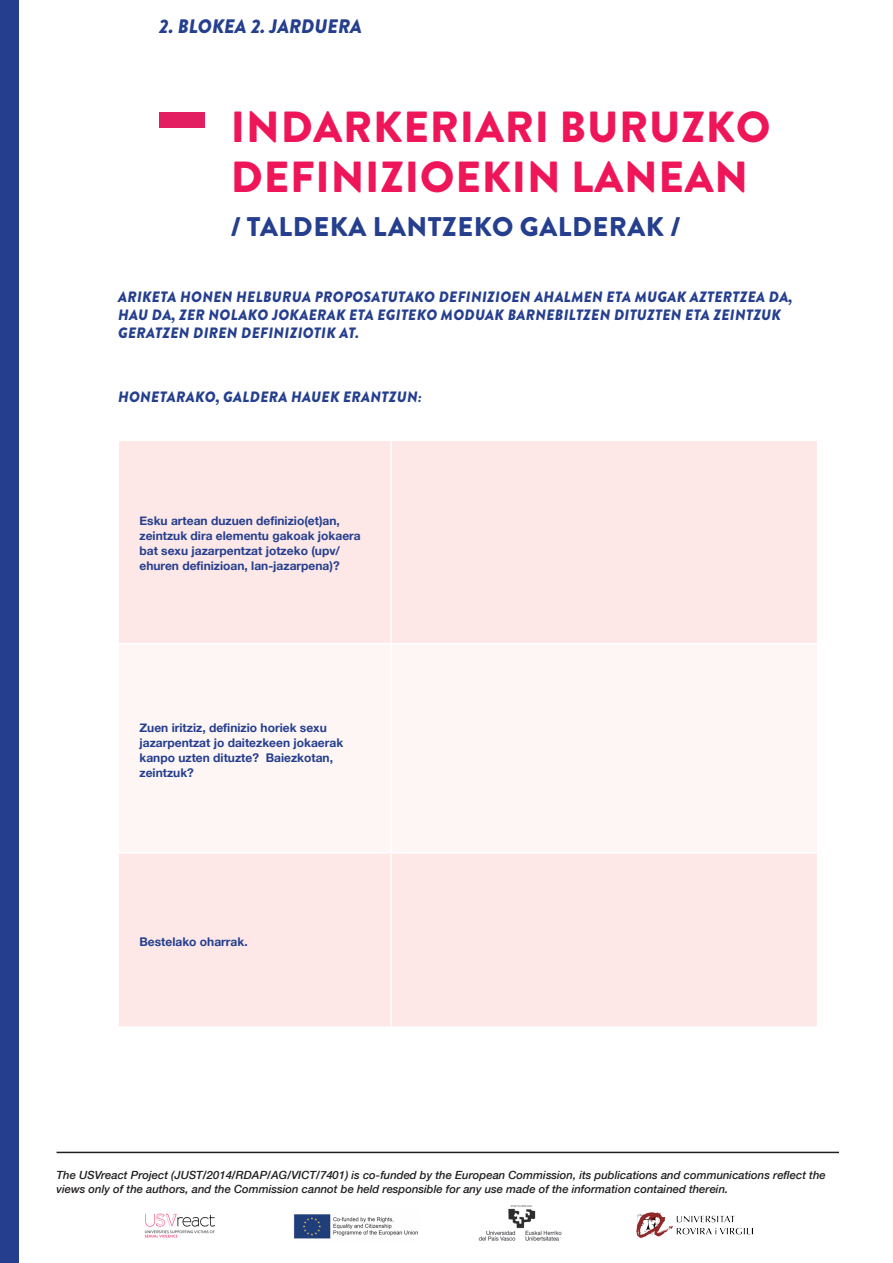
<style>
.page{position:relative;width:893px;height:1263px;background:#fff}
.page>*{position:absolute;margin:0;border:0;box-sizing:border-box;transform-origin:0 0}
.TITULO_FILA_TABLA{font:900 43.5px/49.5px "Brandon Grotesque";letter-spacing:.02em;color:#ee1659}
.t1{font:900 27px "Brandon Grotesque";letter-spacing:.02em;color:#253f8e}
.t2{font:italic 900 19.5px "Brandon Grotesque";color:#253f8e}
.t3{font:italic 900 15px/18px "Brandon Grotesque";letter-spacing:.02em;color:#253f8e}
.contenido_tabla{font:700 12px/15px "Helvetica Neue";color:#253f8e}
.t4{font:italic 500 11.25px/13.5px "Helvetica Neue";color:#231f20}
</style>
<div class="page">
<div style="left:0;top:0;width:19px;height:1263px;background:#253f8e"></div>
<div style="left:160px;top:112px;width:45px;height:15px;background:#e31f62"></div>
<img style="left:293px;top:1214px;width:125px;height:25px">
<img style="left:637px;top:1212px;width:115px;height:25px">
<img style="left:478px;top:1205px;width:84px;height:36px">
<img style="left:144px;top:1213px;width:72px;height:25px">
<hr style="left:57px;top:1152px;width:782px;height:1px;background:#231f20">
<div style="left:159px;top:112px;width:45px;height:15px;background:#e31f62"></div>
<div style="left:119px;top:441px;width:698px;height:585px;background:#fde8e7"></div>
<div style="left:119px;top:644px;width:698px;height:208px;background:#fef6f5"></div>
<hr style="left:390px;top:441px;width:2px;height:202px;background:#fff">
<hr style="left:117px;top:643px;width:274px;height:1px;background:#fff">
<hr style="left:391px;top:643px;width:427px;height:1px;background:#fff">
<hr style="left:390px;top:644px;width:2px;height:208px;background:#fff">
<hr style="left:117px;top:852px;width:274px;height:1px;background:#fff">
<hr style="left:391px;top:852px;width:427px;height:1px;background:#fff">
<hr style="left:390px;top:853px;width:2px;height:173px;background:#fff">
<p class="t2" style="left:159px;top:12px;width:204px">2. BLOKEA 2. JARDUERA</p>
<p class="TITULO_FILA_TABLA" style="left:231px;top:103px;width:541px">INDARKERIARI BURUZKO<br>DEFINIZIOEKIN LANEAN</p>
<p class="t1" style="left:231px;top:207px;width:451px">/ TALDEKA LANTZEKO GALDERAK /</p>
<p class="t3" style="left:118px;top:288px;width:676px">ARIKETA HONEN HELBURUA PROPOSATUTAKO DEFINIZIOEN AHALMEN ETA MUGAK AZTERTZEA DA,<br>HAU DA, ZER NOLAKO JOKAERAK ETA EGITEKO MODUAK BARNEBILTZEN DITUZTEN ETA ZEINTZUK<br>GERATZEN DIREN DEFINIZIOTIK AT.</p>
<p class="t3" style="left:118px;top:388px;width:305px">HONETARAKO, GALDERA HAUEK ERANTZUN:</p>
<p class="contenido_tabla" style="left:139px;top:514px;width:223px">Esku artean duzuen definizio(et)an, zeintzuk dira elementu gakoak jokaera bat sexu jazarpentzat jotzeko (upv/ ehuren definizioan, lan-jazarpena)?</p>
<p class="contenido_tabla" style="left:139px;top:720px;width:205px">Zuen iritziz, definizio horiek sexu jazarpentzat jo daitezkeen jokaerak kanpo uzten dituzte? Baiezkotan, zeintzuk?</p>
<p class="contenido_tabla" style="left:139px;top:934px;width:110px">Bestelako oharrak.</p>
<p class="t4" style="left:57px;top:1168px;width:771px">The USVreact Project (JUST/2014/RDAP/AG/VICT/7401) is co-funded by the European Commission, its publications and communications reflect the views only of the authors, and the Commission cannot be held responsible for any use made of the information contained therein.</p>
</div>
